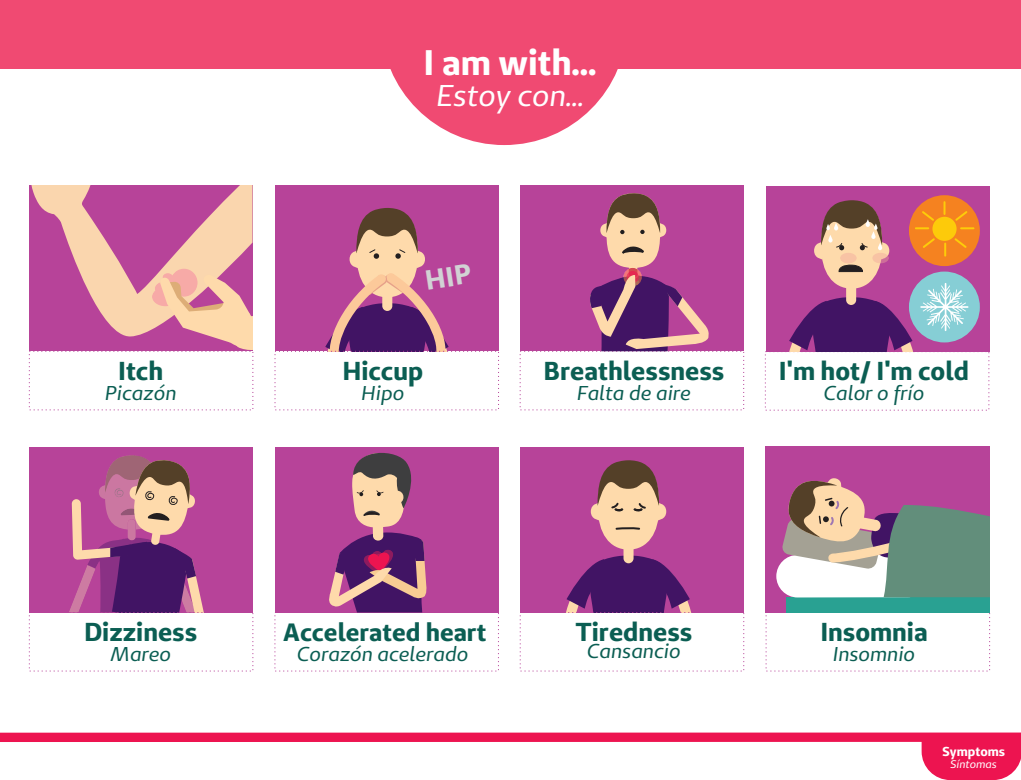
<style>
.page{position:relative;width:1021px;height:780px;background:#fff}
.page>*{position:absolute;margin:0;border:0;box-sizing:border-box;transform-origin:0 0}
.t1{font:700 35.4px "Unimed Sans";color:#fff}
.t2{font:italic 30px "Unimed Sans";color:#fff}
.t3{font:700 25.9px "Unimed Sans";color:#0b5e53}
.t4{font:700 25px "Unimed Sans";color:#0b5e53}
.t5{font:italic 20px "Unimed Sans";color:#0b5e53}
.t6{font:700 13px "Unimed Sans";color:#fff}
.t7{font:italic 11px "Unimed Sans";color:#fff}
</style>
<div class="page">
<svg style="left:381px;top:68px;width:246px;height:77px;fill:#f04a72"></svg>
<div style="left:0;top:732px;width:1020px;height:10px;background:#ed1450"></div>
<svg style="left:921px;top:741px;width:99px;height:39px;background:#ee285f"></svg>
<div style="left:0;top:0;width:1020px;height:68px;background:#f04a72"></div>
<div style="left:275px;top:185px;width:223px;height:166px;background:#b74399"></div>
<div style="left:520px;top:185px;width:223px;height:166px;background:#b74399"></div>
<svg style="left:590px;top:193px;width:119px;height:158px"></svg>
<div style="left:765px;top:186px;width:224px;height:165px;background:#b74399"></div>
<div style="left:29px;top:185px;width:224px;height:166px;background:#b74399"></div>
<svg style="left:31px;top:185px;width:221px;height:152px"></svg>
<img style="left:152px;top:269px;width:45px;height:37px">
<svg style="left:160px;top:274px;width:93px;height:76px"></svg>
<div style="left:29px;top:446px;width:224px;height:166px;background:#b74399"></div>
<img style="left:122px;top:455px;width:20px;height:2px">
<img style="left:69px;top:605px;width:3px;height:7px">
<svg style="left:72px;top:457px;width:132px;height:155px"></svg>
<div style="left:29px;top:612px;width:224px;height:59px;border:1px dashed #b74399"></div>
<div style="left:275px;top:446px;width:223px;height:166px;background:#b74399"></div>
<div style="left:274px;top:612px;width:225px;height:59px;border:1px dashed #b74399"></div>
<div style="left:520px;top:446px;width:223px;height:166px;background:#b74399"></div>
<div style="left:623px;top:535px;width:10px;height:28px;background:#fedaab;border-radius:5px"></div>
<svg style="left:566px;top:555px;width:125px;height:57px"></svg>
<svg style="left:591px;top:460px;width:75px;height:89px"></svg>
<svg style="left:327px;top:446px;width:100px;height:166px"></svg>
<div style="left:765px;top:446px;width:224px;height:166px;background:#b74399"></div>
<div style="left:786px;top:597px;width:203px;height:15px;background:#29a192"></div>
<svg style="left:776px;top:478px;width:213px;height:119px"></svg>
<div style="left:908px;top:195px;width:71px;height:71px;background:#f58220;border-radius:50%"></div>
<div style="left:908px;top:271px;width:71px;height:71px;background:#86ced5;border-radius:50%"></div>
<svg style="left:789px;top:200px;width:184px;height:151px"></svg>
<svg style="left:325px;top:208px;width:124px;height:143px"></svg>
<h1 class="t1" style="left:423px;top:39px;width:174px">I am with...</h1>
<h2 class="t2" style="left:436px;top:76px;width:149px">Estoy con...</h2>
<p class="t3" style="left:118px;top:354px;width:47px">Itch</p>
<p class="t5" style="left:105px;top:380px;width:73px">Picazón</p>
<p class="t3" style="left:84px;top:615px;width:115px">Dizziness</p>
<p class="t5" style="left:110px;top:641px;width:62px">Mareo</p>
<p class="t3" style="left:342px;top:354px;width:82px">Hiccup</p>
<p class="t5" style="left:361px;top:380px;width:44px">Hipo</p>
<p class="t3" style="left:543px;top:354px;width:182px">Breathlessness</p>
<p class="t5" style="left:577px;top:380px;width:115px">Falta de aire</p>
<p class="t3" style="left:778px;top:354px;width:192px">I'm hot/ I'm cold</p>
<p class="t5" style="left:823px;top:380px;width:102px">Calor o frío</p>
<p class="t4" style="left:283px;top:616px;width:204px">Accelerated heart</p>
<p class="t5" style="left:297px;top:641px;width:173px">Corazón acelerado</p>
<p class="t3" style="left:575px;top:615px;width:118px">Tiredness</p>
<p class="t5" style="left:587px;top:638px;width:95px">Cansancio</p>
<p class="t3" style="left:820px;top:615px;width:109px">Insomnia</p>
<p class="t5" style="left:832px;top:641px;width:84px">Insomnio</p>
<p class="t6" style="left:942px;top:742px;width:65px">Symptoms</p>
<p class="t7" style="left:950px;top:757px;width:48px">Síntomas</p>
</div>
